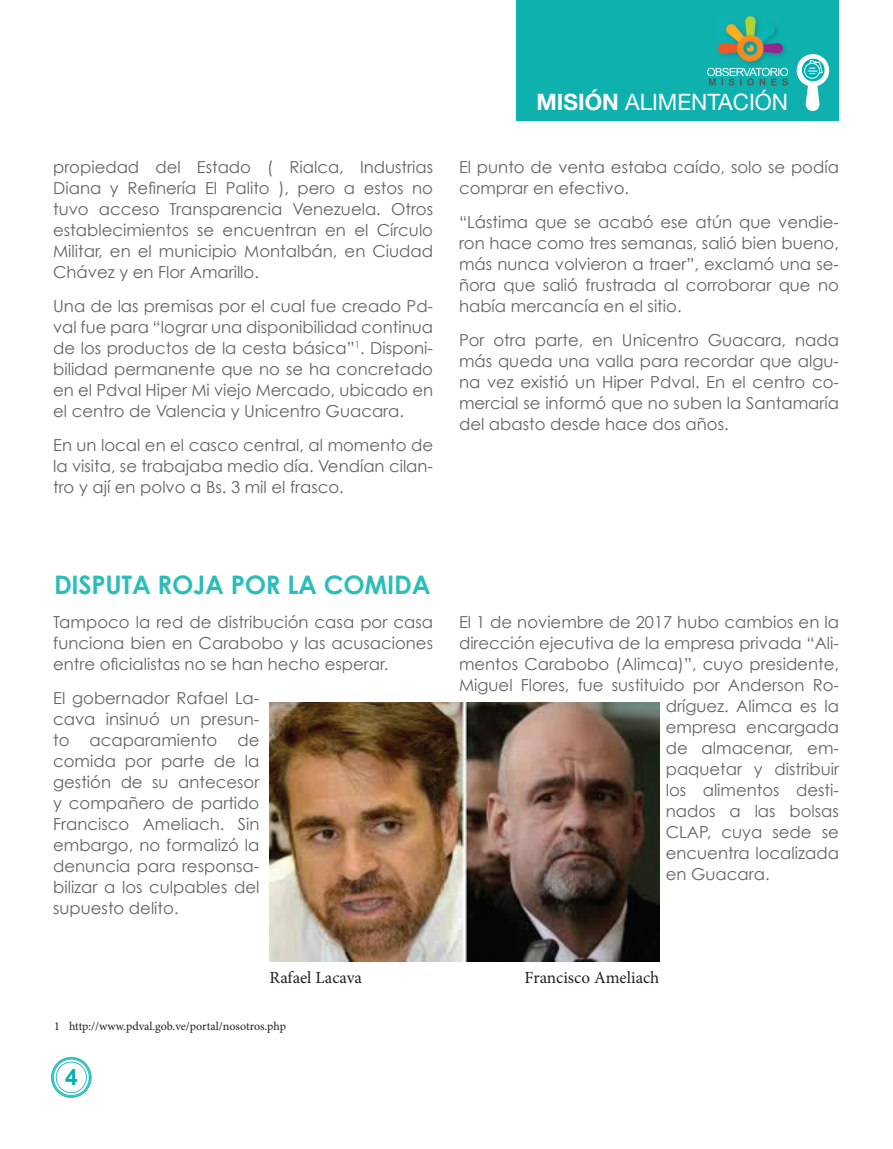
<style>
.page{position:relative;width:893px;height:1149px;background:#fff}
.page>*{position:absolute;margin:0;border:0;box-sizing:border-box;transform-origin:0 0}
.t1{font:700 25.5px "Century Gothic";letter-spacing:-.01em;color:#2bbeb9}
.t2{font:700 22.8px "Arial";color:#00b0b0}
.t3{font:22.5px "Helvetica Neue";color:#fff}
.t4{font:16.95px "Minion Pro";color:#231f20}
.t5{font:16.5px/21px "Century Gothic";color:#636366;text-align:justify}
.t6{font:12px "Minion Pro";color:#231f20}
.s1{font-weight:700}
</style>
<div class="page">
<svg style="left:51px;top:1056px;width:41px;height:41px"></svg>
<div style="left:517px;top:0;width:322px;height:121px;background:#0fb1af"></div>
<svg style="left:796px;top:54px;width:34px;height:58px"></svg>
<img style="left:716px;top:16px;width:70px;height:52px">
<img style="left:719px;top:17px;width:63px;height:45px">
<svg style="left:707px;top:68px;width:81px;height:17px"></svg>
<img style="left:269px;top:702px;width:390px;height:259px">
<p class="t5" style="left:53px;top:156px;width:381px">propiedad del Estado ( Rialca, Industrias Diana y Refinería El Palito ), pero a estos no tuvo acceso Transparencia Venezuela. Otros establecimientos se encuentran en el Círculo Militar, en el municipio Montalbán, en Ciudad Chávez y en Flor Amarillo.</p>
<p class="t5" style="left:53px;top:295px;width:381px">Una de las premisas por el cual fue creado Pd&shy;val fue para “lograr una disponibilidad continua de los productos de la cesta básica”<sup>1</sup>. Disponi&shy;bilidad permanente que no se ha concretado en el Pdval Hiper Mi viejo Mercado, ubicado en el centro de Valencia y Unicentro Guacara.</p>
<p class="t5" style="left:53px;top:434px;width:381px">En un local en el casco central, al momento de la visita, se trabajaba medio día. Vendían cilan&shy;tro y ají en polvo a Bs. 3 mil el frasco.</p>
<h3 class="t3" style="left:537px;top:89px;width:253px"><span class="s1">MISIÓN</span> ALIMENTACIÓN</h3>
<p class="t5" style="left:459px;top:156px;width:381px">El punto de venta estaba caído, solo se podía comprar en efectivo.</p>
<p class="t5" style="left:459px;top:211px;width:381px">“Lástima que se acabó ese atún que vendie&shy;ron hace como tres semanas, salió bien bueno, más nunca volvieron a traer”, exclamó una se&shy;ñora que salió frustrada al corroborar que no había mercancía en el sitio.</p>
<p class="t5" style="left:459px;top:329px;width:381px">Por otra parte, en Unicentro Guacara, nada más queda una valla para recordar que algu&shy;na vez existió un Hiper Pdval. En el centro co&shy;mercial se informó que no suben la Santamaría del abasto desde hace dos años.</p>
<h1 class="t1" style="left:54px;top:568px;width:378px">DISPUTA ROJA POR LA COMIDA</h1>
<p class="t5" style="left:53px;top:611px;width:381px">Tampoco la red de distribución casa por casa funciona bien en Carabobo y las acusaciones entre oficialistas no se han hecho esperar.</p>
<p class="t5" style="left:53px;top:687px;width:208px">El gobernador Rafael La&shy;cava insinuó un presun&shy;to acaparamiento de comida por parte de la gestión de su antecesor y compañero de partido Francisco Ameliach. Sin embargo, no formalizó la denuncia para responsa&shy;bilizar a los culpables del supuesto delito.</p>
<p class="t5" style="left:459px;top:611px;width:381px">El 1 de noviembre de 2017 hubo cambios en la</p>
<p class="t5" style="left:459px;top:632px;width:381px">dirección ejecutiva de la empresa privada “Ali-</p>
<p class="t5" style="left:459px;top:653px;width:381px">mentos Carabobo (Alimca)”, cuyo presidente,</p>
<p class="t5" style="left:459px;top:674px;width:381px">Miguel Flores, fue sustituido por Anderson Ro-</p>
<p class="t5" style="left:666px;top:695px;width:175px">dríguez. Alimca es la</p>
<p class="t5" style="left:666px;top:716px;width:175px">empresa encargada</p>
<p class="t5" style="left:666px;top:737px;width:175px">de almacenar, em-</p>
<p class="t5" style="left:666px;top:758px;width:175px">paquetar y distribuir</p>
<p class="t5" style="left:666px;top:779px;width:175px">los alimentos desti-</p>
<p class="t5" style="left:666px;top:800px;width:175px">nados a las bolsas</p>
<p class="t5" style="left:666px;top:821px;width:175px">CLAP, cuya sede se</p>
<p class="t5" style="left:666px;top:842px;width:175px">encuentra localizada</p>
<p class="t5" style="left:666px;top:863px;width:105px">en Guacara.</p>
<p class="t4" style="left:269px;top:965px;width:94px">Rafael Lacava</p>
<p class="t4" style="left:525px;top:965px;width:136px">Francisco Ameliach</p>
<p class="t6" style="left:54px;top:1018px;width:233px">1 http://www.pdval.gob.ve/portal/nosotros.php</p>
<h2 class="t2" style="left:65px;top:1061px;width:14px">4</h2>
</div>
